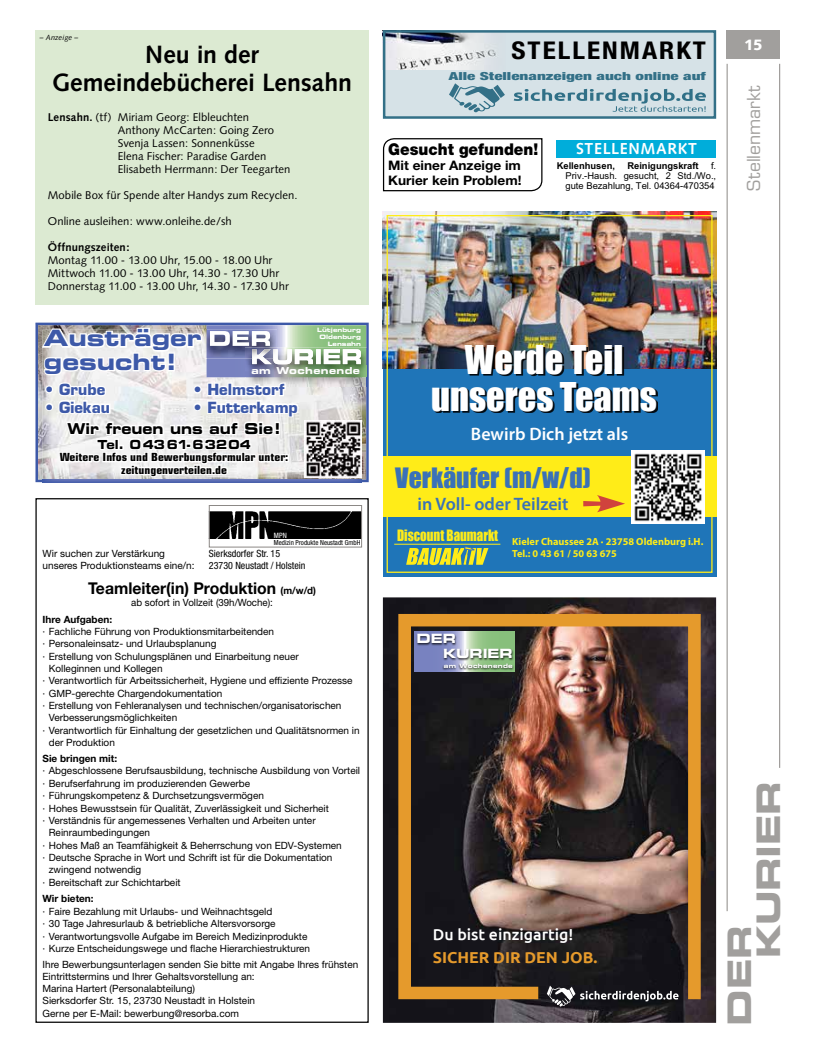
<style>
.page{position:relative;width:819px;height:1053px;background:#fff}
.page>*{position:absolute;margin:0;border:0;box-sizing:border-box;transform-origin:0 0}
.t1{font:36.38px/36.4px "Impact";color:#fff;text-align:center}
.t2{font:32.5px/28.9px "Eurostile LT Std Bold Ex 2";letter-spacing:-.01em;color:#a19f9d}
.t3{font:25.75px "Impact";color:#3a71b8}
.t4{font:700 25px/27.5px "Syntax LT Std";letter-spacing:-.005em;color:#000;text-align:center}
.t5{font:700 condensed 24.5px "Helvetica Neue";letter-spacing:.075em;color:#000;scale:1.11 1}
.t6{font:22.5px/23.8px "Eurostile LT Std Bold Ex 2";color:#3d59a8}
.t7{font:18px "Myriad Variable Concept";color:#3a71b8}
.t8{font:18px "Myriad Variable Concept";color:#fff}
.t9{font:17.5px "Eurostile LT Std";letter-spacing:-.005em;color:#a19f9d}
.t10{font:700 16.25px "Helvetica Neue LT Std";color:#000}
.t11{font:900 16.25px "Helvetica Neue";color:#000;scale:.94 1}
.t12{font:700 15.88px "Syntax LT Std";letter-spacing:.04em;color:#fff}
.t13{font:500 15.75px/22.9px "Ubuntu";color:#fff}
.t14{font:700 15px "Eurostile LT Std";color:#3d59a8}
.t15{font:15px "Eurostile LT Std Bold Ex 2";color:#000;scale:.9 1}
.t16{font:900 15px "Syntax LT Std";color:#fff}
.t17{font:14.38px "Impact";color:#ffec18;scale:.9 1}
.t18{font:700 13.12px/15px "Helvetica Neue";color:#000;scale:1.04 1}
.t19{font:12.75px/14.6px "Eurostile LT Std Bold Ex 2";letter-spacing:-.01em;color:#fff}
.t20{font:12.5px "Eurostile LT Std Bold Ex 2";color:#000;scale:.9 1}
.t21{font:11.25px/13px "Syntax";letter-spacing:.005em;color:#000}
.t22{font:700 condensed 11.25px/12.5px "Eurostile LT Std";color:#000;text-align:center;scale:1.13 1}
.t23{font:900 condensed 11.12px "Helvetica Neue";color:#337087;scale:1.54 1}
.t24{font:700 10.25px/12.4px "Myriad Pro";color:#ffec18}
.t25{font:10px/12px "Helvetica Neue LT Std";color:#000}
.t26{font:condensed 10px/12px "Helvetica Neue LT Std";color:#000}
.t27{font:700 10px "Helvetica Neue LT Std";color:#000}
.t28{font:9.62px "Eurostile LT Std Bold Ex 2";letter-spacing:.04em;color:#fff}
.t29{font:9.38px/10px "Arial";color:#000;text-align:justify}
.t30{font:700 9.38px "Arial";color:#000}
.t31{font:italic 7.5px "Syntax LT Std";letter-spacing:.015em;color:#000}
.t32{font:condensed 7.38px "Helvetica Neue LT Std";color:#fff}
.t33{font:condensed 7px "Helvetica Neue LT Std";color:#000}
.t34{font:6.12px "Eurostile Bold Extended Two";letter-spacing:.04em;color:#fff}
.t35{font:6px/7.1px "Eurostile LT Std Bold Ex 2";color:#fff;text-align:right}
.s1{font-weight:700}
.s2{font-size:10px}
.s3{font-weight:700;color:#e59a2c}
</style>
<div class="page">
<div style="left:35px;top:30px;width:334px;height:275px;background:#dcead2"></div>
<hr style="left:726px;top:64px;width:1px;height:847px;background:#8c8986">
<hr style="left:779px;top:64px;width:1px;height:703px;background:#8c8986">
<div style="left:726px;top:30px;width:54px;height:29px;background:#a19f9d"></div>
<img style="left:383px;top:597px;width:333px;height:425px">
<img style="left:392px;top:607px;width:315px;height:404px">
<img style="left:546px;top:985px;width:136px;height:25px">
<svg style="left:547px;top:985px;width:131px;height:21px;background:#424246"></svg>
<svg style="left:415px;top:631px;width:100px;height:40px"></svg>
<div style="left:416px;top:633px;width:97px;height:28px;background:#000;opacity:.75"></div>
<div style="left:442px;top:662px;width:72px;height:9px;background:#000;opacity:.75"></div>
<svg style="left:35px;top:322px;width:334px;height:160px;background:#7484b4"></svg>
<svg style="left:42px;top:325px;width:325px;height:191px"></svg>
<img style="left:211px;top:511px;width:149px;height:27px">
<div style="left:209px;top:505px;width:153px;height:42px;border:1px solid #8c8986"></div>
<div style="left:383px;top:451px;width:333px;height:125px;background:#ffec18"></div>
<div style="left:383px;top:368px;width:333px;height:88px;background:#1f75b8"></div>
<img style="left:383px;top:211px;width:333px;height:157px">
<div style="left:433px;top:347px;width:225px;height:65px;background:#000;opacity:.9"></div>
<div style="left:383px;top:517px;width:333px;height:59px;background:#1f75b8"></div>
<div style="left:386px;top:215px;width:326px;height:358px;border:1px solid #ffec18"></div>
<img style="left:631px;top:451px;width:73px;height:73px">
<svg style="left:583px;top:495px;width:42px;height:17px"></svg>
<svg style="left:406px;top:546px;width:82px;height:19px"></svg>
<hr style="left:394px;top:543px;width:106px;height:1px;background:#ffec18">
<div style="left:556px;top:140px;width:160px;height:18px;background:#00adda"></div>
<svg style="left:383px;top:138px;width:159px;height:53px"></svg>
<div style="left:384px;top:31px;width:330px;height:86px;background:#d6e2e7"></div>
<img style="left:386px;top:33px;width:110px;height:36px">
<div style="left:383px;top:30px;width:333px;height:89px;border:2px solid #337087"></div>
<svg style="left:513px;top:89px;width:192px;height:23px"></svg>
<svg style="left:449px;top:83px;width:56px;height:29px"></svg>
<p class="t31" style="left:40px;top:33px;width:40px">– Anzeige –</p>
<p class="t4" style="left:52px;top:41px;width:301px">Neu in der<br>Gemeindebücherei Lensahn</p>
<p class="t21" style="left:118px;top:110px;width:174px;text-indent:-70px"><span class="s1">Lensahn.</span> (tf) Miriam Georg: Elbleuchten Anthony McCarten: Going Zero Svenja Lassen: Sonnenküsse<br>Elena Fischer: Paradise Garden Elisabeth Herrmann: Der Teegarten</p>
<p class="t21" style="left:48px;top:188px;width:251px">Mobile Box für Spende alter Handys zum Recyclen.</p>
<p class="t21" style="left:48px;top:215px;width:185px">Online ausleihen: www.onleihe.de/sh</p>
<p class="t21" style="left:48px;top:241px;width:242px"><span class="s1">Öffnungszeiten:<br></span>Montag 11.00 - 13.00 Uhr, 15.00 - 18.00 Uhr Mittwoch 11.00 - 13.00 Uhr, 14.30 - 17.30 Uhr Donnerstag 11.00 - 13.00 Uhr, 14.30 - 17.30 Uhr</p>
<p class="t6" style="left:44px;top:326px;width:159px">Austräger gesucht!</p>
<p class="t35" style="left:317px;top:326px;width:45px">Lütjenburg<br>Oldenburg<br>Lensahn</p>
<p class="t28" style="left:251px;top:363px;width:110px">am Wochenende</p>
<p class="t14" style="left:45px;top:380px;width:62px">• Grube</p>
<p class="t14" style="left:45px;top:398px;width:67px">• Giekau</p>
<p class="t14" style="left:193px;top:380px;width:93px">• Helmstorf</p>
<p class="t14" style="left:193px;top:398px;width:106px">• Futterkamp</p>
<p class="t15" style="left:67px;top:417px;width:238px">Wir freuen uns auf Sie!</p>
<p class="t20" style="left:97px;top:435px;width:172px">Tel. 0 43 61- 6 32 04</p>
<p class="t22" style="left:60px;top:451px;width:204px">Weitere Infos und Bewerbungsformular unter: zeitungenverteilen.de</p>
<p class="t32" style="left:274px;top:531px;width:14px">MPN</p>
<p class="t33" style="left:274px;top:538px;width:88px">Medizin Produkte Neustadt GmbH</p>
<p class="t26" style="left:209px;top:547px;width:98px">Sierksdorfer Str. 15<br>23730 Neustadt / Holstein</p>
<p class="t25" style="left:43px;top:547px;width:153px">Wir suchen zur Verstärkung unseres Produktionsteams eine/n:</p>
<p class="t10" style="left:88px;top:578px;width:229px">Teamleiter(in) Produktion <span class="s2">(m/w/d)</span></p>
<p class="t25" style="left:131px;top:596px;width:143px">ab sofort in Vollzeit (39h/Woche):</p>
<p class="t27" style="left:43px;top:612px;width:71px">Ihre Aufgaben:</p>
<p class="t25" style="left:43px;top:624px;width:233px">· Fachliche Führung von Produktionsmitarbeitenden</p>
<p class="t25" style="left:43px;top:637px;width:175px">· Personaleinsatz- und Urlaubsplanung</p>
<p class="t25" style="left:43px;top:649px;width:258px">· Erstellung von Schulungsplänen und Einarbeitung neuer</p>
<p class="t25" style="left:49px;top:661px;width:115px">Kolleginnen und Kollegen</p>
<p class="t25" style="left:43px;top:674px;width:311px">· Verantwortlich für Arbeitssicherheit, Hygiene und effiziente Prozesse</p>
<p class="t25" style="left:43px;top:686px;width:181px">· GMP-gerechte Chargendokumentation</p>
<p class="t25" style="left:43px;top:699px;width:300px">· Erstellung von Fehleranalysen und technischen/organisatorischen</p>
<p class="t25" style="left:49px;top:711px;width:130px">Verbesserungsmöglichkeiten</p>
<p class="t25" style="left:43px;top:723px;width:319px">· Verantwortlich für Einhaltung der gesetzlichen und Qualitätsnormen in</p>
<p class="t25" style="left:49px;top:735px;width:68px">der Produktion</p>
<p class="t27" style="left:43px;top:752px;width:76px">Sie bringen mit:</p>
<p class="t25" style="left:43px;top:764px;width:319px">· Abgeschlossene Berufsausbildung, technische Ausbildung von Vorteil</p>
<p class="t25" style="left:43px;top:777px;width:209px">· Berufserfahrung im produzierenden Gewerbe</p>
<p class="t25" style="left:43px;top:789px;width:223px">· Führungskompetenz &amp; Durchsetzungsvermögen</p>
<p class="t25" style="left:43px;top:802px;width:288px">· Hohes Bewusstsein für Qualität, Zuverlässigkeit und Sicherheit</p>
<p class="t25" style="left:43px;top:814px;width:274px">· Verständnis für angemessenes Verhalten und Arbeiten unter</p>
<p class="t25" style="left:49px;top:826px;width:103px">Reinraumbedingungen</p>
<p class="t25" style="left:43px;top:839px;width:301px">· Hohes Maß an Teamfähigkeit &amp; Beherrschung von EDV-Systemen</p>
<p class="t25" style="left:43px;top:851px;width:291px">· Deutsche Sprache in Wort und Schrift ist für die Dokumentation</p>
<p class="t25" style="left:49px;top:863px;width:94px">zwingend notwendig</p>
<p class="t25" style="left:43px;top:876px;width:140px">· Bereitschaft zur Schichtarbeit</p>
<p class="t25" style="left:43px;top:892px;width:269px;line-height:12.5px"><span class="s1">Wir bieten:<br></span>· Faire Bezahlung mit Urlaubs- und Weihnachtsgeld<br>· 30 Tage Jahresurlaub &amp; betriebliche Altersvorsorge<br>· Verantwortungsvolle Aufgabe im Bereich Medizinprodukte · Kurze Entscheidungswege und flache Hierarchiestrukturen</p>
<p class="t25" style="left:43px;top:958px;width:317px">Ihre Bewerbungsunterlagen senden Sie bitte mit Angabe Ihres frühsten Eintrittstermins und Ihrer Gehaltsvorstellung an:<br>Marina Hartert (Personalabteilung)<br>Sierksdorfer Str. 15, 23730 Neustadt in Holstein<br>Gerne per E-Mail: bewerbung@resorba.com</p>
<p class="t5" style="left:511px;top:36px;width:177px">STELLENMARKT</p>
<p class="t23" style="left:449px;top:69px;width:168px">Alle Stellenanzeigen auch online auf</p>
<p class="t11" style="left:388px;top:139px;width:161px">Gesucht gefunden!</p>
<p class="t18" style="left:388px;top:157px;width:130px">Mit einer Anzeige im<br>Kurier kein Problem!</p>
<p class="t12" style="left:576px;top:140px;width:122px">STELLENMARKT</p>
<p class="t30" style="left:556px;top:160px;width:60px">Kellenhusen,</p>
<p class="t30" style="left:627px;top:160px;width:73px">Reinigungskraft</p>
<p class="t29" style="left:565px;top:161px;width:152px;text-indent:145px">f.<br>Priv.-Haush. gesucht, 2 Std./Wo., gute Bezahlung, Tel. 04364-470354</p>
<p class="t16" style="left:744px;top:36px;width:20px">15</p>
<p class="t9" style="left:743px;top:190px;width:106px;rotate:-90deg">Stellenmarkt</p>
<p class="t1" style="left:431px;top:341px;width:227px">Werde Teil unseres Teams</p>
<p class="t8" style="left:471px;top:423px;width:159px">Bewirb Dich jetzt als</p>
<p class="t3" style="left:395px;top:458px;width:197px">Verkäufer (m/w/d)</p>
<p class="t7" style="left:417px;top:493px;width:152px">in Voll- oder Teilzeit</p>
<p class="t17" style="left:397px;top:524px;width:114px">Discount Baumarkt</p>
<p class="t24" style="left:512px;top:535px;width:193px">Kieler Chaussee 2A · 23758 Oldenburg i.H.<br>Tel.: 0 43 61 / 50 63 675</p>
<p class="t19" style="left:443px;top:631px;width:71px;text-indent:-26px">Der<br>Kurier</p>
<p class="t34" style="left:444px;top:661px;width:70px">am Wochenende</p>
<p class="t13" style="left:432px;top:922px;width:166px">Du bist einzigartig!<br><span class="s3">SICHER DIR DEN JOB.</span></p>
<p class="t2" style="left:724px;top:958px;width:179px;text-indent:-67px;rotate:-90deg">Der<br>Kurier</p>
</div>
